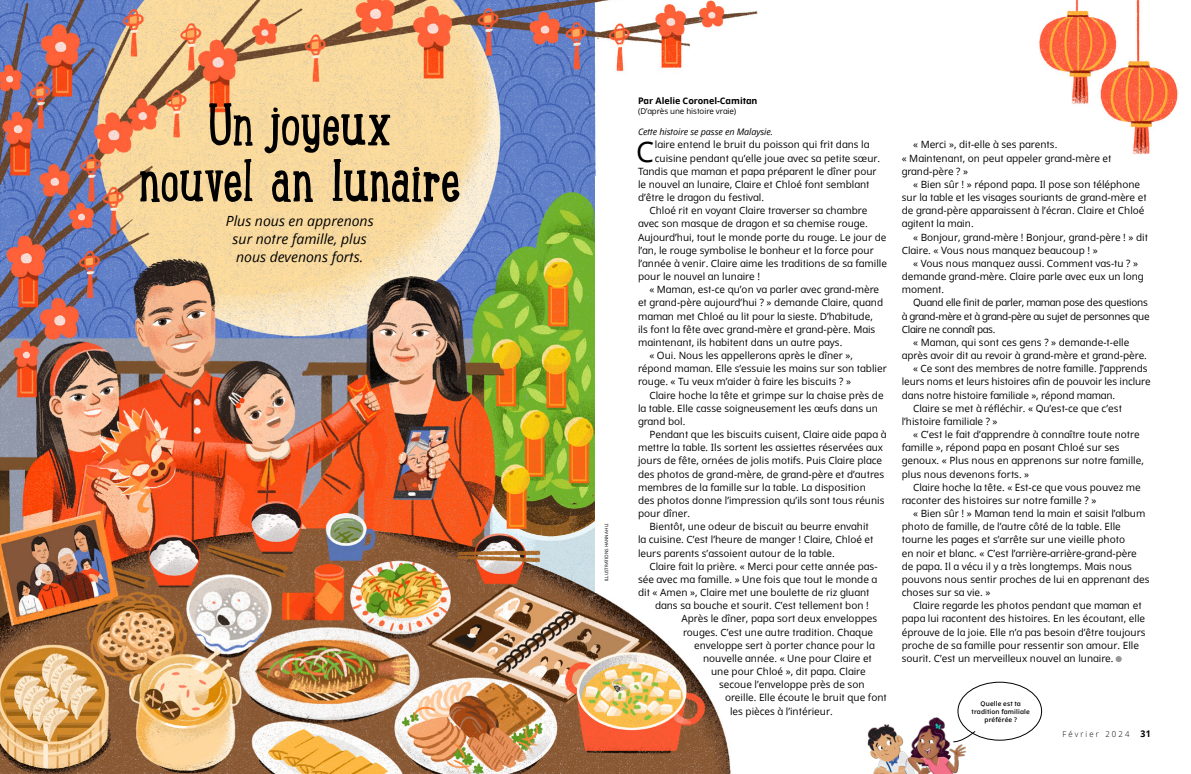
<style>
.page{position:relative;width:1191px;height:774px;background:#fff}
.page>*{position:absolute;margin:0;border:0;box-sizing:border-box;transform-origin:0 0}
.h1_Lunchbox{font:64px/56.2px "Lunch Box Slab";letter-spacing:-.02em;color:#000;text-align:center}
.p1_first{font:28.4px "Dots Solidlds Lat";color:#000}
.t1{font:italic 14px/18px "Dots Solidlds Lat";color:#000;text-align:center}
.p1{font:10px/13.2px "Dots Solidlds Lat";color:#000}
.p1_first-2{font:10px "Dots Solidlds Lat";color:#000}
.p1-2{font:10px/13.2px "Dots Solidlds Lat";letter-spacing:-.03em;color:#000}
.p1_bio{font:italic 9px "Dots Solidlds Lat";letter-spacing:-.01em;color:#000}
.p1_author-name{font:700 9px "Dots Solidlds Lat";letter-spacing:-.005em;color:#000}
.t2{font:300 8.2px "Dots Solidlds Lat";letter-spacing:.28em;color:#000;scale:.95 1}
.p1_author-role{font:8px "Dots Solidlds Lat";letter-spacing:-.005em;color:#000}
.h1_Lunchbox-2{font:600 6.5px/8px "Dots Solidlds Lat";letter-spacing:.02em;color:#000;text-align:center}
.t3{font:4.5px "Dots Solidlds Lat";color:#000}
.s1{font-family:"Ding P Ilds Dpi";font-size:8.5px;color:#969798}
.s2{font-weight:700;font-size:9.2px}
</style>
<div class="page">
<img style="left:0;top:0;width:1178px;height:774px">
<div style="left:958px;top:682px;width:83px;height:58px;background:#fff;border-radius:50%"></div>
<div style="left:957px;top:682px;width:84px;height:58px;border:1px solid #000;border-radius:50%"></div>
<div style="left:595px;top:176px;width:6px;height:417px;background:#fff"></div>
<img style="left:610px;top:678px;width:19px;height:14px">
<img style="left:854px;top:714px;width:125px;height:60px">
<p class="h1_Lunchbox" style="left:138px;top:95px;width:324px">Un joyeux<br>nouvel an lunaire</p>
<p class="t1" style="left:226px;top:212px;width:149px">Plus nous en apprenons sur notre famille, plus nous devenons forts.</p>
<p class="t3" style="left:603px;top:581px;width:60px;rotate:-90deg">ILLUSTRATIONS HANNAH LI</p>
<p class="p1_author-name" style="left:638px;top:94px;width:121px">Par Alelie Coronel-Camitan</p>
<p class="p1_author-role" style="left:638px;top:105px;width:100px">(D’après une histoire vraie)</p>
<p class="p1_bio" style="left:638px;top:125px;width:136px">Cette histoire se passe en Malaysie.</p>
<p class="p1_first" style="left:636px;top:130px;width:19px">C</p>
<p class="p1_first-2" style="left:655px;top:137px;width:216px">laire entend le bruit du poisson qui frit dans la</p>
<p class="p1_first-2" style="left:655px;top:151px;width:227px">cuisine pendant qu’elle joue avec sa petite sœur.</p>
<p class="p1_first-2" style="left:638px;top:164px;width:240px">Tandis que maman et papa préparent le dîner pour</p>
<p class="p1_first-2" style="left:638px;top:177px;width:233px">le nouvel an lunaire, Claire et Chloé font semblant</p>
<p class="p1_first-2" style="left:638px;top:190px;width:128px">d’être le dragon du festival.</p>
<p class="p1" style="left:638px;top:204px;width:250px;text-indent:11px">Chloé rit en voyant Claire traverser sa chambre avec son masque de dragon et sa chemise rouge.<br>Aujourd’hui, tout le monde porte du rouge. Le jour de l’an, le rouge symbolise le bonheur et la force pour l’année à venir. Claire aime les traditions de sa famille pour le nouvel an lunaire !</p>
<p class="p1" style="left:638px;top:283px;width:247px;text-indent:11px">« Maman, est-ce qu’on va parler avec grand-mère et grand-père aujourd’hui ? » demande Claire, quand maman met Chloé au lit pour la sieste. D’habitude, ils font la fête avec grand-mère et grand-père. Mais maintenant, ils habitent dans un autre pays.</p>
<p class="p1" style="left:638px;top:349px;width:250px;text-indent:11px">« Oui. Nous les appellerons après le dîner », répond maman. Elle s’essuie les mains sur son tablier rouge. « Tu veux m’aider à faire les biscuits ? »</p>
<p class="p1" style="left:638px;top:388px;width:247px;text-indent:11px">Claire hoche la tête et grimpe sur la chaise près de la table. Elle casse soigneusement les œufs dans un grand bol.</p>
<p class="p1" style="left:638px;top:428px;width:250px;text-indent:11px">Pendant que les biscuits cuisent, Claire aide papa à mettre la table. Ils sortent les assiettes réservées aux jours de fête, ornées de jolis motifs. Puis Claire place des photos de grand-mère, de grand-père et d’autres membres de la famille sur la table. La disposition<br>des photos donne l’impression qu’ils sont tous réunis pour dîner.</p>
<p class="p1" style="left:638px;top:520px;width:237px;text-indent:11px">Bientôt, une odeur de biscuit au beurre envahit la cuisine. C’est l’heure de manger ! Claire, Chloé et leurs parents s’assoient autour de la table.</p>
<p class="p1" style="left:649px;top:559px;width:230px">Claire fait la prière. « Merci pour cette année pas-</p>
<p class="p1" style="left:638px;top:573px;width:241px">sée avec ma famille. » Une fois que tout le monde a</p>
<p class="p1" style="left:638px;top:586px;width:233px">dit « Amen », Claire met une boulette de riz gluant</p>
<p class="p1" style="left:655px;top:599px;width:215px">dans sa bouche et sourit. C’est tellement bon !</p>
<p class="p1" style="left:681px;top:612px;width:197px">Après le dîner, papa sort deux enveloppes</p>
<p class="p1" style="left:683px;top:625px;width:192px">rouges. C’est une autre tradition. Chaque</p>
<p class="p1" style="left:694px;top:638px;width:182px">enveloppe sert à porter chance pour la</p>
<p class="p1" style="left:703px;top:652px;width:170px">nouvelle année. « Une pour Claire et</p>
<p class="p1" style="left:711px;top:665px;width:156px">une pour Chloé », dit papa. Claire</p>
<p class="p1" style="left:719px;top:678px;width:147px">secoue l’enveloppe près de son</p>
<p class="p1" style="left:725px;top:691px;width:163px">oreille. Elle écoute le bruit que font</p>
<p class="p1" style="left:730px;top:704px;width:104px">les pièces à l’intérieur.</p>
<p class="p1" style="left:901px;top:138px;width:211px;text-indent:11px">« Merci », dit-elle à ses parents.<br>« Maintenant, on peut appeler grand-mère et grand-père ? »</p>
<p class="p1" style="left:901px;top:178px;width:246px;text-indent:11px">« Bien sûr ! » répond papa. Il pose son téléphone sur la table et les visages souriants de grand-mère et de grand-père apparaissent à l’écran. Claire et Chloé agitent la main.</p>
<p class="p1" style="left:901px;top:230px;width:248px;text-indent:11px">« Bonjour, grand-mère ! Bonjour, grand-père ! » dit<br>Claire. « Vous nous manquez beaucoup ! »</p>
<p class="p1" style="left:901px;top:257px;width:243px;text-indent:11px">« Vous nous manquez aussi. Comment vas-tu ? » demande grand-mère. Claire parle avec eux un long moment.</p>
<p class="p1-2" style="left:901px;top:296px;width:249px;text-indent:11px">Quand elle finit de parler, maman pose des questions à grand-mère et à grand-père au sujet de personnes que<br>Claire ne connaît pas.</p>
<p class="p1" style="left:901px;top:336px;width:247px;text-indent:11px">« Maman, qui sont ces gens ? » demande-t-elle après avoir dit au revoir à grand-mère et grand-père.</p>
<p class="p1" style="left:901px;top:362px;width:250px;text-indent:11px">« Ce sont des membres de notre famille. J’apprends leurs noms et leurs histoires afin de pouvoir les inclure dans notre histoire familiale », répond maman.</p>
<p class="p1" style="left:901px;top:401px;width:222px;text-indent:11px">Claire se met à réfléchir. « Qu’est-ce que c’est l’histoire familiale ? »</p>
<p class="p1" style="left:901px;top:428px;width:244px;text-indent:11px">« C’est le fait d’apprendre à connaître toute notre famille », répond papa en posant Chloé sur ses genoux. « Plus nous en apprenons sur notre famille, plus nous devenons forts. »</p>
<p class="p1" style="left:901px;top:480px;width:241px;text-indent:11px">Claire hoche la tête. « Est-ce que vous pouvez me raconter des histoires sur notre famille ? »</p>
<p class="p1" style="left:901px;top:507px;width:249px;text-indent:11px">« Bien sûr ! » Maman tend la main et saisit l’album photo de famille, de l’autre côté de la table. Elle tourne les pages et s’arrête sur une vieille photo<br>en noir et blanc. « C’est l’arrière-arrière-grand-père de papa. Il a vécu il y a très longtemps. Mais nous pouvons nous sentir proches de lui en apprenant des choses sur sa vie. »</p>
<p class="p1" style="left:901px;top:599px;width:245px;text-indent:11px">Claire regarde les photos pendant que maman et papa lui racontent des histoires. En les écoutant, elle éprouve de la joie. Elle n’a pas besoin d’être toujours proche de sa famille pour ressentir son amour. Elle sourit. C’est un merveilleux nouvel an lunaire. <span class="s1">●</span></p>
<p class="h1_Lunchbox-2" style="left:971px;top:699px;width:60px">Quelle est ta tradition familiale préférée ?</p>
<p class="t2" style="left:1062px;top:728px;width:95px">Février 2024 <span class="s2">31</span></p>
</div>
